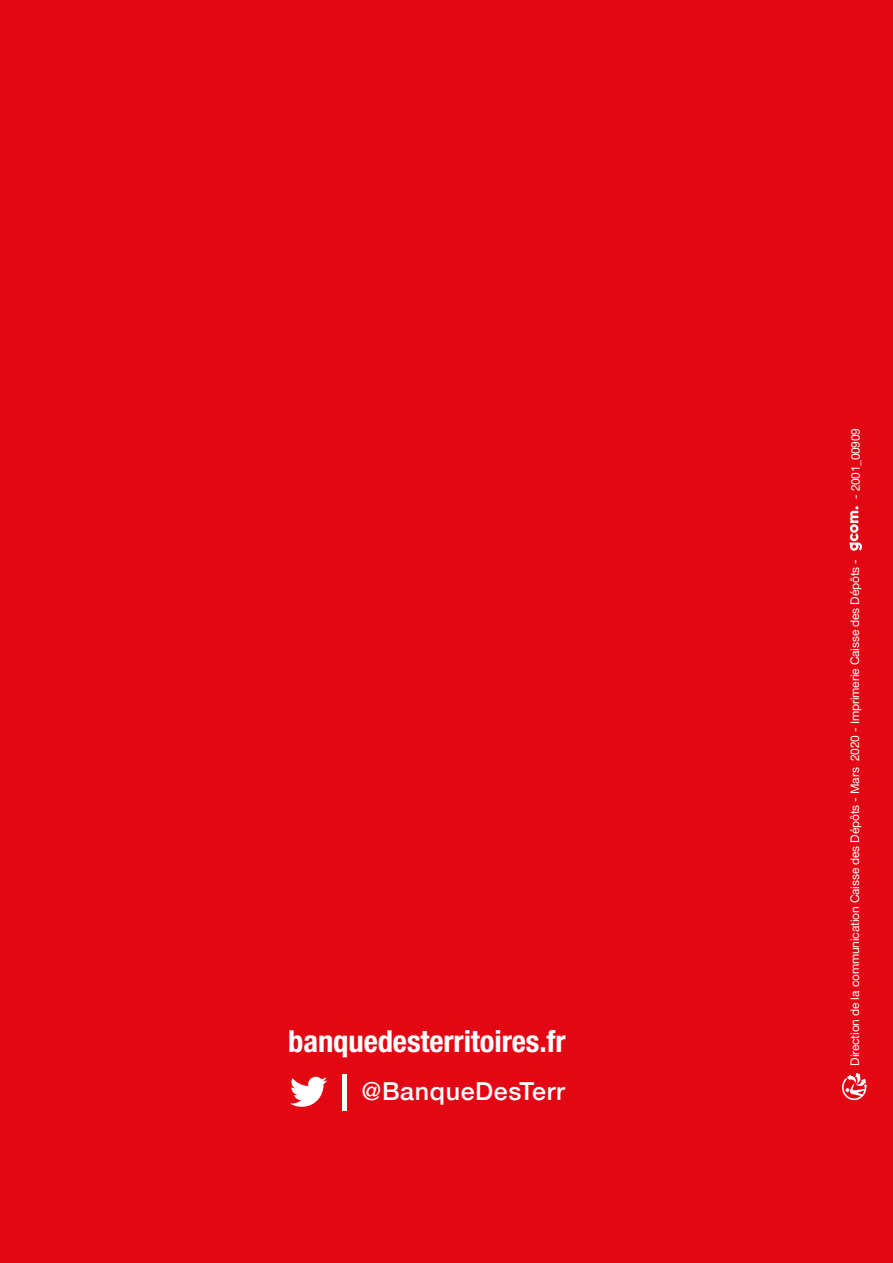
<style>
.page{position:relative;width:893px;height:1263px;background:#e30613}
.page>*{position:absolute;margin:0;border:0;box-sizing:border-box;transform-origin:0 0}
.t1{font:700 condensed 30.3px "Helvetica Neue LT Pro";letter-spacing:-.005em;color:#fff}
.t2{font:500 24.75px "Helvetica Neue";letter-spacing:.025em;color:#fff}
.t3{font:12px "Helvetica Neue LT Std";letter-spacing:-.01em;color:#fff}
</style>
<div class="page">
<svg style="left:290px;top:1077px;width:37px;height:30px"></svg>
<div style="left:342px;top:1074px;width:5px;height:37px;background:#fff"></div>
<svg style="left:842px;top:1073px;width:25px;height:27px"></svg>
<svg style="left:850px;top:506px;width:12px;height:45px"></svg>
<h1 class="t1" style="left:288px;top:1023px;width:279px">banquedesterritoires.fr</h1>
<h2 class="t2" style="left:361px;top:1072px;width:205px">@BanqueDesTerr</h2>
<p class="t3" style="left:848px;top:499px;width:72px;rotate:-90deg">- 2001_00909</p>
<p class="t3" style="left:848px;top:1066px;width:508px;rotate:-90deg">Direction de la communication Caisse des Dépôts - Mars 2020 - Imprimerie Caisse des Dépôts -</p>
</div>
